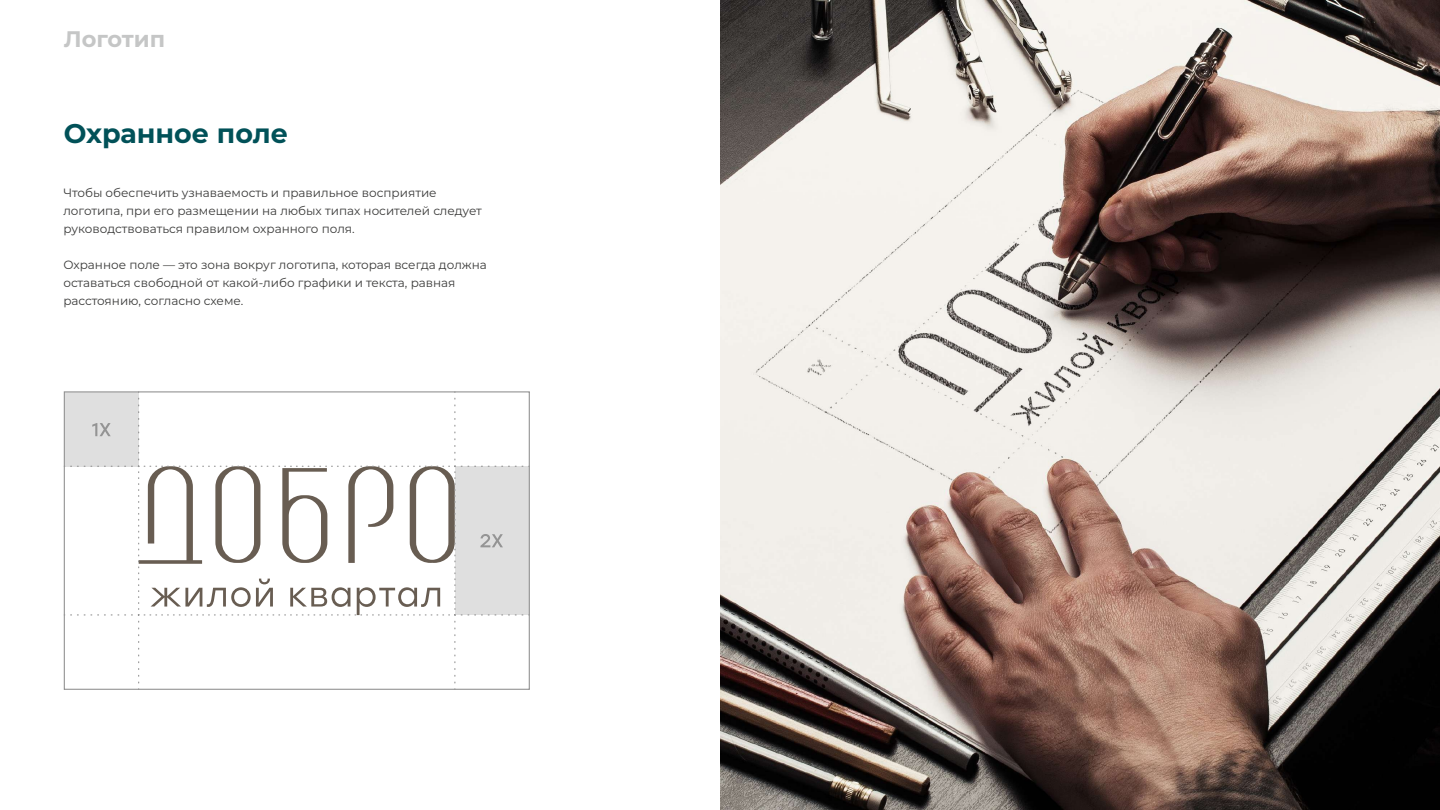
<style>
.page{position:relative;width:1440px;height:810px;background:#fff}
.page>*{position:absolute;margin:0;border:0;box-sizing:border-box;transform-origin:0 0}
.t1{font:700 27px "Montserrat";color:#015158}
.t2{font:700 22.5px "Montserrat";color:#c5c6c6}
.t3{font:12px/18px "Montserrat";color:#3a3a39}
</style>
<div class="page">
<img style="left:720px;top:0;width:720px;height:810px">
<div style="left:455px;top:466px;width:74px;height:149px;background:#dfdfdf"></div>
<svg style="left:138px;top:466px;width:318px;height:150px"></svg>
<hr style="left:64px;top:391px;width:465px;height:1px;background:#949494">
<hr style="left:529px;top:392px;width:1px;height:297px;background:#949494">
<hr style="left:64px;top:689px;width:465px;height:1px;background:#949494">
<hr style="left:64px;top:392px;width:1px;height:297px;background:#949494">
<svg style="left:64px;top:614px;width:75px;height:76px"></svg>
<svg style="left:454px;top:614px;width:76px;height:76px"></svg>
<svg style="left:64px;top:391px;width:138px;height:173px"></svg>
<svg style="left:410px;top:391px;width:120px;height:172px"></svg>
<h2 class="t2" style="left:64px;top:23px;width:103px">Логотип</h2>
<h1 class="t1" style="left:64px;top:114px;width:226px">Охранное поле</h1>
<p class="t3" style="left:63px;top:183px;width:420px">Чтобы обеспечить узнаваемость и правильное восприятие логотипа, при его размещении на любых типах носителей следует руководствоваться правилом охранного поля.</p>
<p class="t3" style="left:63px;top:255px;width:425px">Охранное поле — это зона вокруг логотипа, которая всегда должна оставаться свободной от какой-либо графики и текста, равная расстоянию, согласно схеме.</p>
</div>
